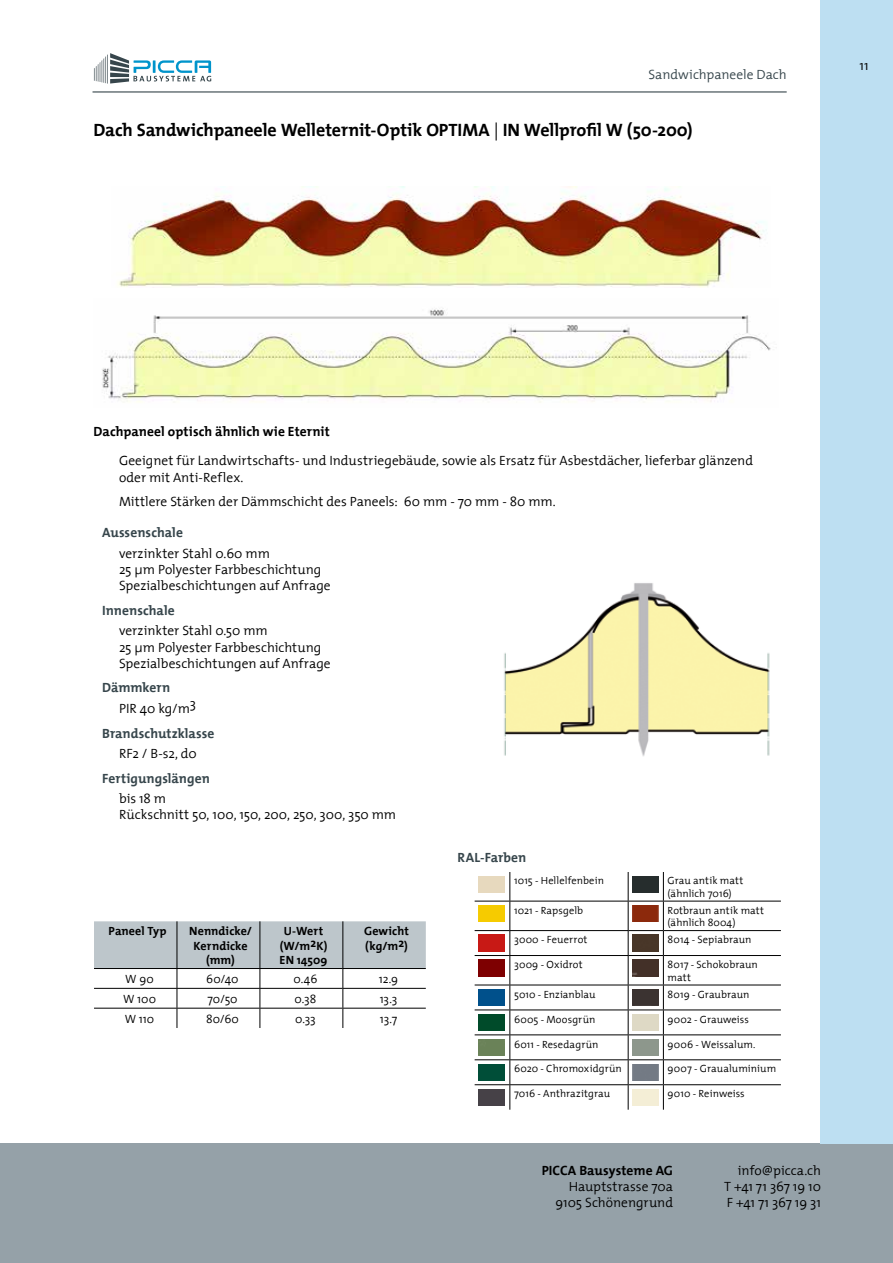
<style>
.page{position:relative;width:893px;height:1263px;background:#fff}
.page>*{position:absolute;margin:0;border:0;box-sizing:border-box;transform-origin:0 0}
.t1{font:700 18px "The Mix";letter-spacing:-.005em;color:#000}
.t2{font:300 13.5px/16.2px "The Mix 4";color:#000}
.t3{font:700 13.5px "The Mix";letter-spacing:.005em;color:#37464c}
.t4{font:700 13.5px "The Mix";letter-spacing:.005em;color:#000}
.t5{font:300 13.5px "The Mix 4";color:#37464c}
.t6{font:700 12px/14.4px "The Mix";letter-spacing:.005em;color:#000;text-align:center}
.t7{font:300 12px "The Mix 4";color:#000}
.t8{font:300 10.5px/12.6px "The Mix 4";letter-spacing:.01em;color:#000}
.s1{font-family:"The Mix 4";font-weight:300}
</style>
<div class="page">
<div style="left:0;top:1143px;width:893px;height:120px;background:#95a1a8"></div>
<div style="left:821px;top:0;width:72px;height:1143px;background:#bddff2"></div>
<hr style="left:93px;top:91px;width:694px;height:2px;background:#37464c">
<svg style="left:94px;top:53px;width:117px;height:31px"></svg>
<svg style="left:94px;top:921px;width:332px;height:107px"></svg>
<img style="left:118px;top:186px;width:649px;height:102px">
<img style="left:102px;top:308px;width:669px;height:95px">
<img style="left:504px;top:583px;width:266px;height:173px">
<hr style="left:475px;top:901px;width:35px;height:1px;background:#000">
<hr style="left:510px;top:901px;width:118px;height:1px;background:#000">
<hr style="left:628px;top:901px;width:35px;height:1px;background:#000">
<hr style="left:663px;top:901px;width:118px;height:1px;background:#000">
<hr style="left:475px;top:930px;width:35px;height:1px;background:#000">
<hr style="left:510px;top:930px;width:118px;height:1px;background:#000">
<hr style="left:628px;top:930px;width:35px;height:1px;background:#000">
<hr style="left:663px;top:930px;width:118px;height:1px;background:#000">
<hr style="left:475px;top:955px;width:35px;height:1px;background:#000">
<hr style="left:510px;top:955px;width:118px;height:1px;background:#000">
<hr style="left:628px;top:955px;width:35px;height:1px;background:#000">
<hr style="left:663px;top:955px;width:118px;height:1px;background:#000">
<hr style="left:475px;top:985px;width:35px;height:1px;background:#000">
<hr style="left:510px;top:985px;width:118px;height:1px;background:#000">
<hr style="left:628px;top:985px;width:35px;height:1px;background:#000">
<hr style="left:663px;top:985px;width:118px;height:1px;background:#000">
<hr style="left:475px;top:1009px;width:35px;height:1px;background:#000">
<hr style="left:510px;top:1009px;width:118px;height:1px;background:#000">
<hr style="left:628px;top:1009px;width:35px;height:1px;background:#000">
<hr style="left:663px;top:1009px;width:118px;height:1px;background:#000">
<hr style="left:475px;top:1034px;width:35px;height:1px;background:#000">
<hr style="left:510px;top:1034px;width:118px;height:1px;background:#000">
<hr style="left:628px;top:1034px;width:35px;height:1px;background:#000">
<hr style="left:663px;top:1034px;width:118px;height:1px;background:#000">
<hr style="left:475px;top:1059px;width:35px;height:1px;background:#000">
<hr style="left:510px;top:1059px;width:118px;height:1px;background:#000">
<hr style="left:628px;top:1059px;width:35px;height:1px;background:#000">
<hr style="left:663px;top:1059px;width:118px;height:1px;background:#000">
<hr style="left:475px;top:1084px;width:35px;height:1px;background:#000">
<hr style="left:510px;top:1084px;width:118px;height:1px;background:#000">
<svg style="left:509px;top:872px;width:1px;height:238px"></svg>
<hr style="left:628px;top:1084px;width:35px;height:1px;background:#000">
<svg style="left:628px;top:872px;width:1px;height:238px"></svg>
<hr style="left:663px;top:1084px;width:118px;height:1px;background:#000">
<svg style="left:663px;top:872px;width:1px;height:238px"></svg>
<img style="left:632px;top:876px;width:26px;height:17px">
<img style="left:479px;top:905px;width:26px;height:17px">
<img style="left:632px;top:905px;width:26px;height:17px">
<img style="left:479px;top:935px;width:26px;height:16px">
<img style="left:632px;top:935px;width:26px;height:16px">
<img style="left:479px;top:960px;width:26px;height:16px">
<img style="left:632px;top:960px;width:26px;height:16px">
<img style="left:479px;top:989px;width:26px;height:17px">
<img style="left:632px;top:989px;width:26px;height:17px">
<img style="left:479px;top:1014px;width:26px;height:16px">
<img style="left:479px;top:1039px;width:26px;height:16px">
<img style="left:479px;top:1064px;width:26px;height:16px">
<img style="left:632px;top:1064px;width:26px;height:16px">
<img style="left:479px;top:1089px;width:26px;height:16px">
<p class="t5" style="left:648px;top:63px;width:140px">Sandwichpaneele Dach</p>
<h1 class="t1" style="left:94px;top:115px;width:601px">Dach Sandwichpaneele Welleternit-Optik OPTIMA <span class="s1">|</span> IN Wellprofil W (50-200)</h1>
<p class="t2" style="left:859px;top:56px;width:11px">11</p>
<p class="t4" style="left:94px;top:420px;width:238px">Dachpaneel optisch ähnlich wie Eternit</p>
<p class="t2" style="left:119px;top:452px;width:636px">Geeignet für Landwirtschafts- und Industriegebäude, sowie als Ersatz für Asbestdächer, lieferbar glänzend oder mit Anti-Reflex.</p>
<p class="t2" style="left:119px;top:493px;width:438px">Mittlere Stärken der Dämmschicht des Paneels: 60 mm - 70 mm - 80 mm.</p>
<p class="t3" style="left:102px;top:521px;width:82px">Aussenschale</p>
<p class="t2" style="left:119px;top:545px;width:213px">verzinkter Stahl 0.60 mm<br>25 µm Polyester Farbbeschichtung<br>Spezialbeschichtungen auf Anfrage</p>
<p class="t3" style="left:102px;top:599px;width:74px">Innenschale</p>
<p class="t2" style="left:119px;top:622px;width:213px">verzinkter Stahl 0.50 mm<br>25 µm Polyester Farbbeschichtung<br>Spezialbeschichtungen auf Anfrage</p>
<p class="t3" style="left:102px;top:677px;width:70px">Dämmkern</p>
<p class="t2" style="left:119px;top:700px;width:78px">PIR 40 kg/m3</p>
<p class="t3" style="left:102px;top:722px;width:114px">Brandschutzklasse</p>
<p class="t2" style="left:119px;top:745px;width:79px">RF2 / B-s2, d0</p>
<p class="t3" style="left:102px;top:767px;width:109px">Fertigungslängen</p>
<p class="t2" style="left:119px;top:790px;width:279px">bis 18 m<br>Rückschnitt 50, 100, 150, 200, 250, 300, 350 mm</p>
<p class="t6" style="left:109px;top:924px;width:59px">Paneel Typ</p>
<p class="t6" style="left:189px;top:924px;width:64px">Nenndicke/<br>Kerndicke (mm)</p>
<p class="t6" style="left:280px;top:924px;width:49px">U-Wert (W/m2K)<br>EN 14509</p>
<p class="t6" style="left:364px;top:924px;width:46px;text-align:left">Gewicht (kg/m2)</p>
<p class="t7" style="left:125px;top:969px;width:30px">W 90</p>
<p class="t7" style="left:206px;top:969px;width:34px">60/40</p>
<p class="t7" style="left:293px;top:969px;width:25px">0.46</p>
<p class="t7" style="left:379px;top:969px;width:21px">12.9</p>
<p class="t7" style="left:123px;top:989px;width:35px">W 100</p>
<p class="t7" style="left:207px;top:989px;width:32px">70/50</p>
<p class="t7" style="left:295px;top:989px;width:23px">0.38</p>
<p class="t7" style="left:380px;top:989px;width:19px">13.3</p>
<p class="t7" style="left:125px;top:1008px;width:31px">W 110</p>
<p class="t7" style="left:206px;top:1008px;width:34px">80/60</p>
<p class="t7" style="left:295px;top:1008px;width:22px">0.33</p>
<p class="t7" style="left:380px;top:1008px;width:19px">13.7</p>
<p class="t3" style="left:458px;top:846px;width:70px">RAL-Farben</p>
<p class="t8" style="left:514px;top:874px;width:91px">1015 - Hellelfenbein</p>
<p class="t8" style="left:668px;top:874px;width:77px">Grau antik matt (ähnlich 7016)</p>
<p class="t8" style="left:514px;top:903px;width:71px">1021 - Rapsgelb</p>
<p class="t8" style="left:668px;top:903px;width:98px">Rotbraun antik matt (ähnlich 8004)</p>
<p class="t8" style="left:514px;top:933px;width:75px">3000 - Feuerrot</p>
<p class="t8" style="left:668px;top:933px;width:85px">8014 - Sepiabraun</p>
<p class="t8" style="left:514px;top:958px;width:70px">3009 - Oxidrot</p>
<p class="t8" style="left:668px;top:958px;width:92px">8017 - Schokobraun matt</p>
<p class="t8" style="left:514px;top:987px;width:83px">5010 - Enzianblau</p>
<p class="t8" style="left:668px;top:987px;width:83px">8019 - Graubraun</p>
<p class="t8" style="left:514px;top:1012px;width:83px">6005 - Moosgrün</p>
<p class="t8" style="left:668px;top:1012px;width:83px">9002 - Grauweiss</p>
<p class="t8" style="left:514px;top:1037px;width:86px">6011 - Resedagrün</p>
<p class="t8" style="left:668px;top:1037px;width:89px">9006 - Weissalum.</p>
<p class="t8" style="left:514px;top:1062px;width:109px">6020 - Chromoxidgrün</p>
<p class="t8" style="left:668px;top:1062px;width:110px">9007 - Graualuminium</p>
<p class="t8" style="left:514px;top:1087px;width:98px">7016 - Anthrazitgrau</p>
<p class="t8" style="left:668px;top:1087px;width:79px">9010 - Reinweiss</p>
<p class="t4" style="left:542px;top:1159px;width:133px">PICCA Bausysteme AG</p>
<p class="t2" style="left:555px;top:1178px;width:119px;text-align:right">Hauptstrasse 70a<br>9105 Schönengrund</p>
<p class="t2" style="left:724px;top:1161px;width:98px;text-align:justify;text-indent:14px">info@picca.ch T +41 71 367 19 10<br>F +41 71 367 19 31</p>
</div>
